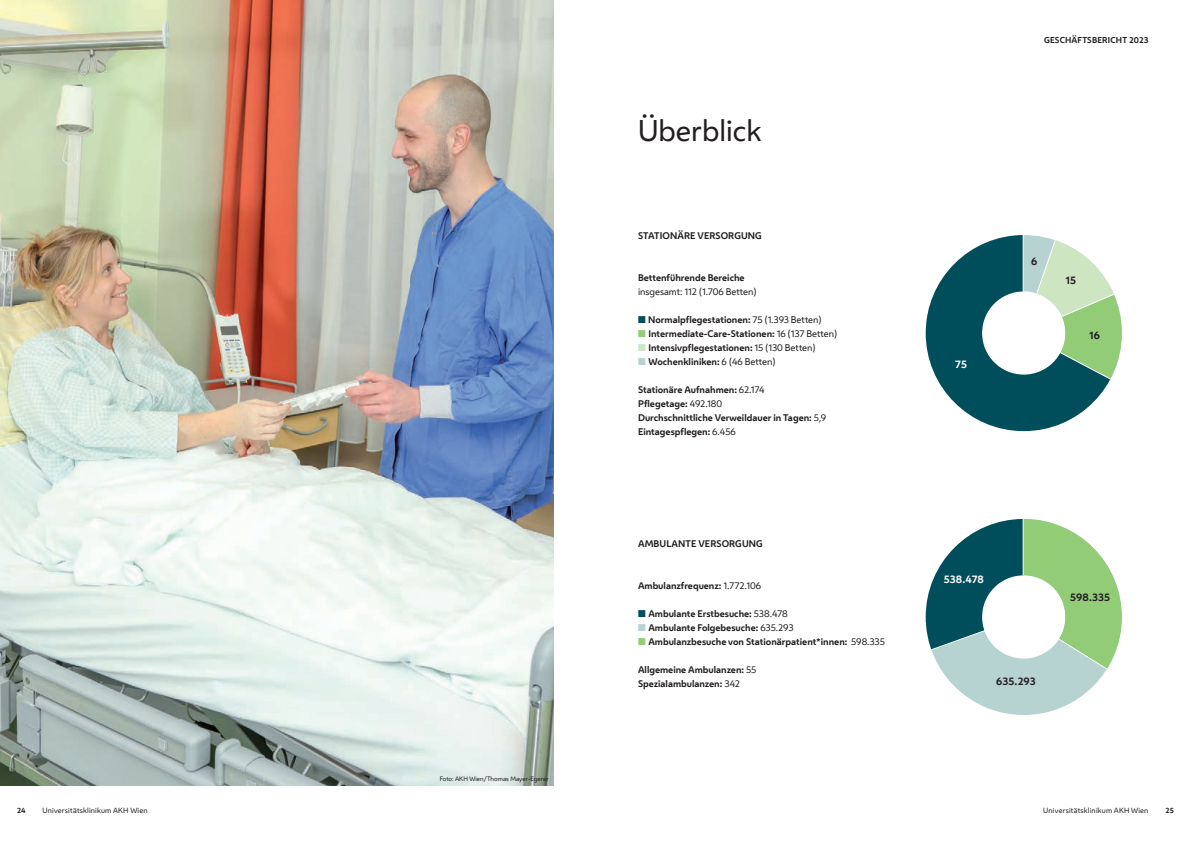
<style>
.page{position:relative;width:1191px;height:842px;background:#fff}
.page>*{position:absolute;margin:0;border:0;box-sizing:border-box;transform-origin:0 0}
.t1{font:28px "Wiener Melange";color:#231f20}
.t2{font:700 10.1px "Wiener Melange";letter-spacing:.015em;color:#231f20}
.t3{font:700 10.1px "Wiener Melange";letter-spacing:.01em;color:#fff}
.t4{font:700 9px/14px "Wiener Melange";color:#231f20}
.t5{font:9px "Wiener Melange";color:#231f20}
.t6{font:700 8px "Wiener Melange";letter-spacing:.02em;color:#231f20}
.t7{font:7px "Wiener Melange";letter-spacing:.025em;color:#231f20}
.t8{font:700 7px "Wiener Melange";color:#231f20}
.t9{font:6px "Wiener Melange";color:#231f20}
.s1{color:#004e5b}
.s2{font-weight:400}
.s3{color:#93cc77}
.s4{color:#cde5c1}
.s5{color:#b6d3d2}
</style>
<div class="page">
<img style="left:0;top:0;width:553px;height:785px">
<svg style="left:925px;top:235px;width:196px;height:196px"></svg>
<svg style="left:925px;top:519px;width:196px;height:196px"></svg>
<p class="t9" style="left:440px;top:774px;width:110px">Foto: AKH Wien/Thomas Mayer-Egerer</p>
<h1 class="t1" style="left:638px;top:112px;width:125px">Überblick</h1>
<p class="t4" style="left:638px;top:229px;width:125px">STATIONÄRE VERSORGUNG</p>
<p class="t4" style="left:638px;top:271px;width:108px">Bettenführende Bereiche</p>
<p class="t5" style="left:638px;top:286px;width:120px">insgesamt: 112 (1.706 Betten)</p>
<p class="t4" style="left:638px;top:313px;width:185px"><span class="s1">■</span> Normalpflegestationen: <span class="s2">75 (1.393 Betten)</span></p>
<p class="t4" style="left:638px;top:327px;width:201px"><span class="s3">■</span> Intermediate-Care-Stationen: <span class="s2">16 (137 Betten)</span></p>
<p class="t4" style="left:638px;top:341px;width:179px"><span class="s4">■</span> Intensivpflegestationen: <span class="s2">15 (130 Betten)</span></p>
<p class="t4" style="left:638px;top:355px;width:139px"><span class="s5">■</span> Wochenkliniken: <span class="s2">6 (46 Betten)</span></p>
<p class="t4" style="left:638px;top:383px;width:190px">Stationäre Aufnahmen: <span class="s2">62.174<br></span>Pflegetage: <span class="s2">492.180<br></span>Durchschnittliche Verweildauer in Tagen: <span class="s2">5,9<br></span>Eintagespflegen: <span class="s2">6.456</span></p>
<p class="t4" style="left:638px;top:537px;width:126px">AMBULANTE VERSORGUNG</p>
<p class="t4" style="left:638px;top:579px;width:125px">Ambulanzfrequenz: <span class="s2">1.772.106</span></p>
<p class="t4" style="left:638px;top:607px;width:151px"><span class="s1">■</span> Ambulante Erstbesuche: <span class="s2">538.478</span></p>
<p class="t4" style="left:638px;top:621px;width:157px"><span class="s5">■</span> Ambulante Folgebesuche: <span class="s2">635.293</span></p>
<p class="t4" style="left:638px;top:635px;width:248px"><span class="s3">■</span> Ambulanzbesuche von Stationärpatient*innen: <span class="s2">598.335</span></p>
<p class="t4" style="left:638px;top:663px;width:120px">Allgemeine Ambulanzen: <span class="s2">55<br></span>Spezialambulanzen: <span class="s2">342</span></p>
<p class="t6" style="left:1044px;top:34px;width:106px">GESCHÄFTSBERICHT 2023</p>
<p class="t3" style="left:955px;top:357px;width:13px">75</p>
<p class="t2" style="left:1031px;top:255px;width:8px">6</p>
<p class="t2" style="left:1065px;top:274px;width:12px">15</p>
<p class="t2" style="left:1089px;top:328px;width:12px">16</p>
<p class="t3" style="left:944px;top:573px;width:42px">538.478</p>
<p class="t2" style="left:996px;top:674px;width:41px">635.293</p>
<p class="t2" style="left:1070px;top:590px;width:41px">598.335</p>
<p class="t7" style="left:43px;top:806px;width:107px">Universitätsklinikum AKH Wien</p>
<p class="t7" style="left:1043px;top:806px;width:107px">Universitätsklinikum AKH Wien</p>
<p class="t8" style="left:17px;top:806px;width:10px">24</p>
<p class="t8" style="left:1165px;top:806px;width:10px">25</p>
</div>
